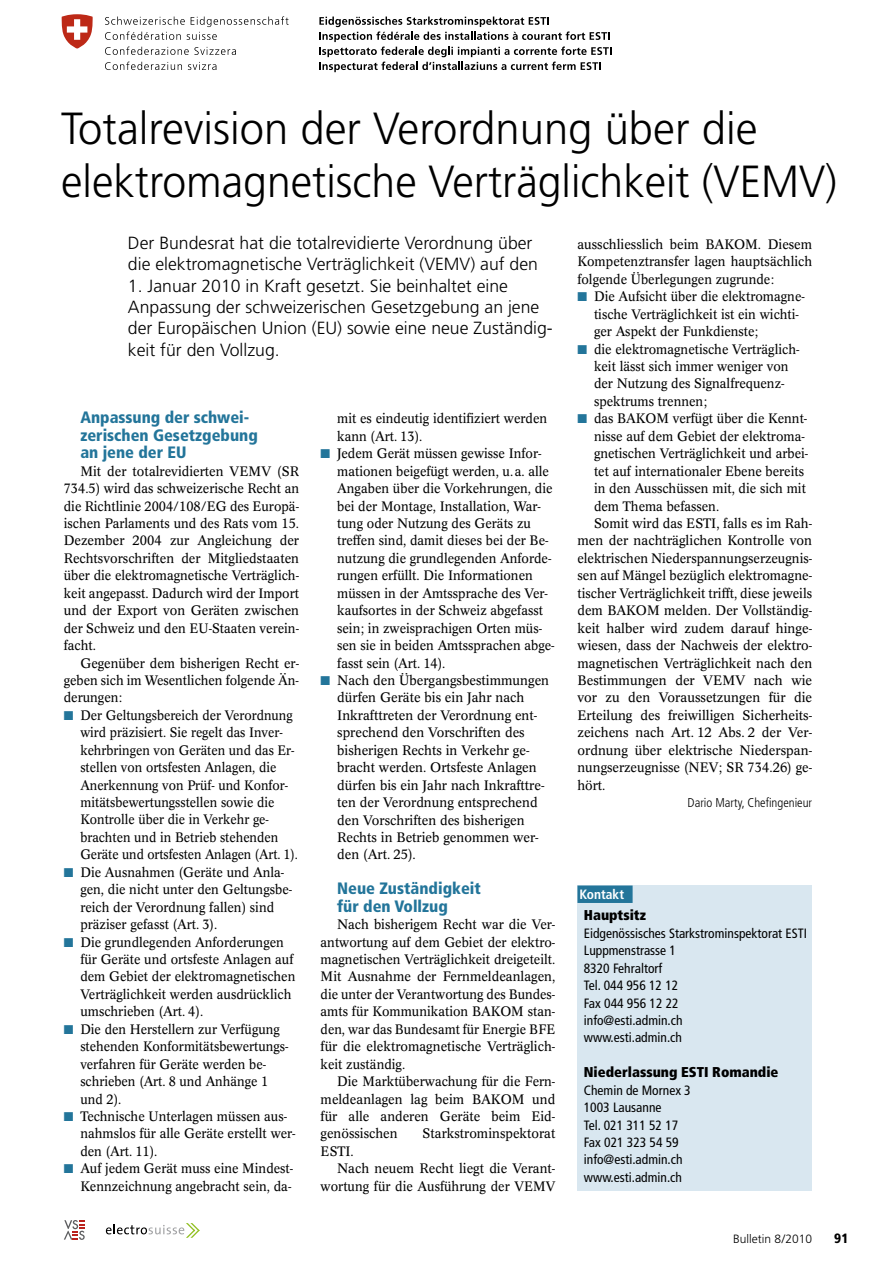
<style>
.page{position:relative;width:893px;height:1263px;background:#fff}
.page>*{position:absolute;margin:0;border:0;box-sizing:border-box;transform-origin:0 0}
.t1{font:300 45px/52.3px "Frutiger LT Std";color:#000}
.t2{font:300 17.7px/21.5px "Frutiger LT Std";color:#000}
.t3{font:900 condensed 16.5px/17.4px "Frutiger LT Std";color:#23759a}
.t4{font:900 condensed 14.25px "Frutiger LT Std";color:#000}
.t5{font:13.5px/17.4px "Concorde BQ";color:#000;scale:.95 1}
.t6{font:13.5px/17.4px "Concorde BQ";color:#000;text-align:justify;scale:.96 1}
.t7{font:13.5px/17.4px "Concorde BQ";color:#000}
.t8{font:13.5px/17.4px "Concorde BQ";color:#000;scale:.93 1}
.t9{font:condensed 13.5px/17.4px "Frutiger LT Std";color:#000}
.t10{font:13.5px/17.4px "Concorde BQ";color:#000;scale:.94 1}
.t11{font:700 condensed 13.5px "Frutiger LT Std";color:#fff}
.t12{font:900 condensed 13.5px "Frutiger LT Std";color:#000}
.t13{font:300 condensed 12.75px "Frutiger LT Std";color:#000}
.t14{font:300 12px "Frutiger LT Std";color:#000}
.s1{color:#23759a}
</style>
<div class="page">
<svg style="left:106px;top:1223px;width:94px;height:15px"></svg>
<svg style="left:64px;top:1220px;width:21px;height:20px"></svg>
<svg style="left:319px;top:17px;width:292px;height:55px"></svg>
<svg style="left:105px;top:16px;width:184px;height:24px"></svg>
<svg style="left:105px;top:47px;width:131px;height:8px"></svg>
<svg style="left:105px;top:62px;width:77px;height:8px"></svg>
<svg style="left:188px;top:62px;width:28px;height:8px"></svg>
<svg style="left:62px;top:14px;width:31px;height:35px"></svg>
<div style="left:577px;top:885px;width:235px;height:306px;background:#d9e7f0"></div>
<div style="left:577px;top:885px;width:56px;height:18px;background:#23759a"></div>
<h1 class="t1" style="left:61px;top:103px;width:777px">Totalrevision der Verordnung über die elektromagnetische Verträglichkeit (VEMV)</h1>
<h2 class="t2" style="left:128px;top:232px;width:411px">Der Bundesrat hat die totalrevidierte Verordnung über die elektromagnetische Verträglichkeit (VEMV) auf den</h2>
<h2 class="t2" style="left:128px;top:275px;width:426px">1. Januar 2010 in Kraft gesetzt. Sie beinhaltet eine Anpassung der schweizerischen Gesetzgebung an jene der Europäischen Union (EU) sowie eine neue Zuständig&shy;keit für den Vollzug.</h2>
<p class="t6" style="left:577px;top:236px;width:246px">ausschliesslich beim BAKOM. Diesem Kompetenztransfer lagen hauptsächlich folgende Überlegungen zugrunde:</p>
<p class="t5" style="left:594px;top:288px;width:223px;text-indent:-17px"><span class="s1">■</span> Die Aufsicht über die elektromagne&shy;tische Verträglichkeit ist ein wichti&shy;ger Aspekt der Funkdienste;</p>
<p class="t5" style="left:594px;top:340px;width:218px;text-indent:-17px"><span class="s1">■</span> die elektromagnetische Verträglich&shy;keit lässt sich immer weniger von der Nutzung des Signalfrequenz&shy;spektrums trennen;</p>
<p class="t5" style="left:577px;top:410px;width:243px"><span class="s1">■</span> das BAKOM verfügt über die Kennt-</p>
<p class="t5" style="left:594px;top:427px;width:223px">nisse auf dem Gebiet der elektroma-</p>
<p class="t5" style="left:594px;top:445px;width:227px">gnetischen Verträglichkeit und arbei-</p>
<p class="t5" style="left:594px;top:462px;width:223px">tet auf internationaler Ebene bereits</p>
<p class="t5" style="left:594px;top:480px;width:225px">in den Ausschüssen mit, die sich mit</p>
<p class="t5" style="left:594px;top:497px;width:133px">dem Thema befassen.</p>
<p class="t6" style="left:594px;top:515px;width:229px">Somit wird das ESTI, falls es im Rah-</p>
<p class="t7" style="left:577px;top:532px;width:236px">men der nachträglichen Kontrolle von</p>
<p class="t5" style="left:577px;top:550px;width:249px">elektrischen Niederspannungserzeugnis-</p>
<p class="t6" style="left:577px;top:567px;width:246px">sen auf Mängel bezüglich elektromagne-</p>
<p class="t5" style="left:577px;top:584px;width:249px">tischer Verträglichkeit trifft, diese jeweils</p>
<p class="t6" style="left:577px;top:602px;width:246px">dem BAKOM melden. Der Vollständig-</p>
<p class="t7" style="left:577px;top:619px;width:236px">keit halber wird zudem darauf hinge-</p>
<p class="t6" style="left:577px;top:637px;width:246px">wiesen, dass der Nachweis der elektro-</p>
<p class="t7" style="left:577px;top:654px;width:236px">magnetischen Verträglichkeit nach den</p>
<p class="t7" style="left:577px;top:672px;width:236px">Bestimmungen der VEMV nach wie</p>
<p class="t7" style="left:577px;top:689px;width:236px">vor zu den Voraussetzungen für die</p>
<p class="t7" style="left:577px;top:707px;width:236px">Erteilung des freiwilligen Sicherheits-</p>
<p class="t7" style="left:577px;top:724px;width:236px">zeichens nach Art. 12 Abs. 2 der Ver-</p>
<p class="t7" style="left:577px;top:741px;width:236px">ordnung über elektrische Niederspan-</p>
<p class="t6" style="left:577px;top:759px;width:246px">nungserzeugnisse (NEV; SR 734.26) ge-</p>
<p class="t6" style="left:577px;top:776px;width:31px">hört.</p>
<p class="t13" style="left:688px;top:795px;width:126px">Dario Marty, Chefingenieur</p>
<p class="t3" style="left:80px;top:409px;width:179px">Anpassung der schwei&shy;zerischen Gesetzgebung an jene der EU</p>
<p class="t6" style="left:64px;top:462px;width:247px;text-indent:17px">Mit der totalrevidierten VEMV (SR 734.5) wird das schweizerische Recht an die Richtlinie 2004/108/EG des Europä&shy;ischen Parlaments und des Rats vom 15.<br>Dezember 2004 zur Angleichung der Rechtsvorschriften der Mitgliedstaaten über die elektromagnetische Verträglich&shy;keit angepasst. Dadurch wird der Import und der Export von Geräten zwischen der Schweiz und den EU-Staaten verein&shy;facht.</p>
<p class="t6" style="left:64px;top:654px;width:247px;text-indent:17px">Gegenüber dem bisherigen Recht er&shy;geben sich im Wesentlichen folgende Än&shy;derungen:</p>
<p class="t8" style="left:80px;top:706px;width:235px;text-indent:-17px"><span class="s1">■</span> Der Geltungsbereich der Verordnung wird präzisiert. Sie regelt das Inver&shy;kehrbringen von Geräten und das Er&shy;stellen von ortsfesten Anlagen, die Anerkennung von Prüf- und Konfor&shy;mitätsbewertungsstellen sowie die Kontrolle über die in Verkehr ge&shy;brachten und in Betrieb stehenden Geräte und ortsfesten Anlagen (Art. 1).</p>
<p class="t5" style="left:80px;top:863px;width:224px;text-indent:-17px"><span class="s1">■</span> Die Ausnahmen (Geräte und Anla&shy;gen, die nicht unter den Geltungsbe&shy;reich der Verordnung fallen) sind präziser gefasst (Art. 3).</p>
<p class="t5" style="left:80px;top:933px;width:228px;text-indent:-17px"><span class="s1">■</span> Die grundlegenden Anforderungen für Geräte und ortsfeste Anlagen auf dem Gebiet der elektromagnetischen Verträglichkeit werden ausdrücklich umschrieben (Art. 4).</p>
<p class="t10" style="left:80px;top:1020px;width:223px;text-indent:-17px"><span class="s1">■</span> Die den Herstellern zur Verfügung stehenden Konformitätsbewertungs&shy;verfahren für Geräte werden be&shy;schrieben (Art. 8 und Anhänge 1 und 2).</p>
<p class="t5" style="left:80px;top:1108px;width:228px;text-indent:-17px"><span class="s1">■</span> Technische Unterlagen müssen aus&shy;nahmslos für alle Geräte erstellt wer&shy;den (Art. 11).</p>
<p class="t5" style="left:64px;top:1160px;width:243px;text-align:right"><span class="s1">■</span> Auf jedem Gerät muss eine Mindest-<br>Kennzeichnung angebracht sein, da-</p>
<p class="t5" style="left:337px;top:410px;width:223px">mit es eindeutig identifiziert werden kann (Art. 13).</p>
<p class="t5" style="left:337px;top:445px;width:230px;text-indent:-17px"><span class="s1">■</span> Jedem Gerät müssen gewisse Infor&shy;mationen beigefügt werden, u.a. alle Angaben über die Vorkehrungen, die bei der Montage, Installation, War&shy;tung oder Nutzung des Geräts zu treffen sind, damit dieses bei der Be&shy;nutzung die grundlegenden Anforde&shy;rungen erfüllt. Die Informationen müssen in der Amtssprache des Ver&shy;kaufsortes in der Schweiz abgefasst sein; in zweisprachigen Orten müs&shy;sen sie in beiden Amtssprachen abge&shy;fasst sein (Art. 14).</p>
<p class="t7" style="left:337px;top:672px;width:213px;text-indent:-17px"><span class="s1">■</span> Nach den Übergangsbestimmungen dürfen Geräte bis ein Jahr nach<br>Inkrafttreten der Verordnung ent&shy;sprechend den Vorschriften des bisherigen Rechts in Verkehr ge&shy;bracht werden. Ortsfeste Anlagen dürfen bis ein Jahr nach Inkrafttre&shy;ten der Verordnung entsprechend den Vorschriften des bisherigen<br>Rechts in Betrieb genommen wer&shy;den (Art. 25).</p>
<p class="t3" style="left:337px;top:880px;width:145px">Neue Zuständigkeit für den Vollzug</p>
<p class="t6" style="left:321px;top:916px;width:246px;text-indent:17px">Nach bisherigem Recht war die Ver&shy;antwortung auf dem Gebiet der elektro&shy;magnetischen Verträglichkeit dreigeteilt.<br>Mit Ausnahme der Fernmeldeanlagen, die unter der Verantwortung des Bundes&shy;amts für Kommunikation BAKOM stan&shy;den, war das Bundesamt für Energie BFE für die elektromagnetische Verträglich&shy;keit zuständig.</p>
<p class="t5" style="left:321px;top:1073px;width:249px;text-align:justify;text-indent:17px">Die Marktüberwachung für die Fern&shy;meldeanlagen lag beim BAKOM und für alle anderen Geräte beim Eid&shy;genössischen</p>
<p class="t11" style="left:580px;top:887px;width:46px">Kontakt</p>
<p class="t4" style="left:584px;top:907px;width:64px">Hauptsitz</p>
<p class="t9" style="left:584px;top:924px;width:225px">Eidgenössisches Starkstrominspektorat ESTI<br>Luppmenstrasse 1<br>8320 Fehraltorf<br>Tel. 044 956 12 12<br>Fax 044 956 12 22<br>info@esti.admin.ch<br>www.esti.admin.ch</p>
<p class="t4" style="left:584px;top:1063px;width:196px">Niederlassung ESTI Romandie</p>
<p class="t9" style="left:584px;top:1081px;width:108px">Chemin de Mornex 3<br>1003 Lausanne<br>Tel. 021 311 52 17<br>Fax 021 323 54 59 info@esti.admin.ch www.esti.admin.ch</p>
<p class="t6" style="left:423px;top:1125px;width:140px">Starkstrominspektorat</p>
<p class="t5" style="left:321px;top:1142px;width:36px">ESTI.</p>
<p class="t6" style="left:337px;top:1160px;width:229px">Nach neuem Recht liegt die Verant-</p>
<p class="t5" style="left:321px;top:1177px;width:249px">wortung für die Ausführung der VEMV</p>
<p class="t14" style="left:733px;top:1232px;width:81px">Bulletin 8/2010</p>
<p class="t12" style="left:834px;top:1230px;width:16px">91</p>
</div>
